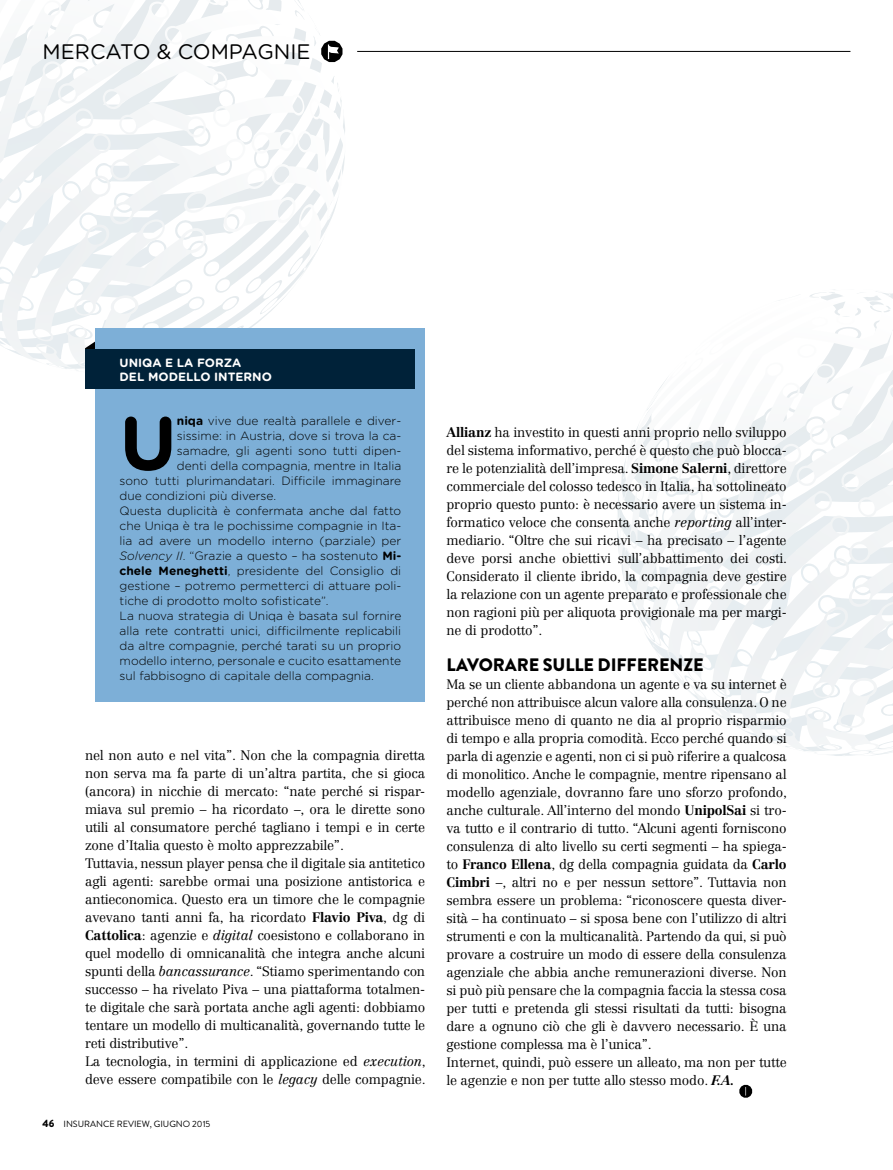
<style>
.page{position:relative;width:893px;height:1170px;background:#fff}
.page>*{position:absolute;margin:0;border:0;box-sizing:border-box;transform-origin:0 0}
.t1{font:700 75.75px "Gotham Rounded";color:#000}
.t2{font:21px "Gotham Rounded";color:#000}
.t3{font:900 18px "Brandon Grotesque";letter-spacing:-.005em;color:#000}
.t4{font:300 13.5px/18px "Centennial LT Std";letter-spacing:-.015em;color:#000}
.t5{font:300 12px "Gotham Rounded";color:#000}
.t6{font:700 12px/13.5px "Gotham Rounded";color:#fff}
.t7{font:9px "Brandon Grotesque";color:#000}
.s1{font-weight:700}
.s2{font-style:italic}
.s3{font-weight:900;font-size:10.5px}
.s4{font-weight:700;font-style:italic}
</style>
<div class="page">
<svg style="left:0;top:0;width:214px;height:117px"></svg>
<svg style="left:622px;top:289px;width:271px;height:211px"></svg>
<svg style="left:321px;top:41px;width:21px;height:21px"></svg>
<hr style="left:357px;top:51px;width:493px;height:1px;background:#000">
<svg style="left:739px;top:1084px;width:13px;height:13px"></svg>
<svg style="left:85px;top:341px;width:11px;height:7px"></svg>
<div style="left:96px;top:329px;width:329px;height:373px;background:#7dafd7"></div>
<div style="left:85px;top:348px;width:329px;height:40px;background:#002239"></div>
<h2 class="t2" style="left:43px;top:38px;width:270px">MERCATO &amp; COMPAGNIE</h2>
<p class="t6" style="left:120px;top:356px;width:154px">UNIQA E LA FORZA<br>DEL MODELLO INTERNO</p>
<h1 class="t1" style="left:120px;top:387px;width:59px">U</h1>
<p class="t5" style="left:177px;top:413px;width:226px"><span class="s1">niqa</span> vive due realtà parallele e diver-</p>
<p class="t5" style="left:177px;top:428px;width:226px">sissime: in Austria, dove si trova la ca-</p>
<p class="t5" style="left:177px;top:443px;width:226px">samadre, gli agenti sono tutti dipen-</p>
<p class="t5" style="left:177px;top:458px;width:226px">denti della compagnia, mentre in Italia</p>
<p class="t5" style="left:120px;top:473px;width:283px">sono tutti plurimandatari. Difficile immaginare</p>
<p class="t5" style="left:120px;top:488px;width:158px">due condizioni più diverse.</p>
<p class="t5" style="left:120px;top:503px;width:283px">Questa duplicità è confermata anche dal fatto</p>
<p class="t5" style="left:120px;top:518px;width:283px">che Uniqa è tra le pochissime compagnie in Ita-</p>
<p class="t5" style="left:120px;top:533px;width:283px">lia ad avere un modello interno (parziale) per</p>
<p class="t5" style="left:120px;top:548px;width:283px"><span class="s2">Solvency II</span>. “Grazie a questo – ha sostenuto <span class="s1">Mi-</span></p>
<p class="t5" style="left:120px;top:563px;width:283px"><span class="s1">chele Meneghetti</span>, presidente del Consiglio di</p>
<p class="t5" style="left:120px;top:578px;width:283px">gestione – potremo permetterci di attuare poli-</p>
<p class="t5" style="left:120px;top:593px;width:211px">tiche di prodotto molto sofisticate”.</p>
<p class="t5" style="left:120px;top:608px;width:283px">La nuova strategia di Uniqa è basata sul fornire</p>
<p class="t5" style="left:120px;top:623px;width:283px">alla rete contratti unici, difficilmente replicabili</p>
<p class="t5" style="left:120px;top:638px;width:283px">da altre compagnie, perché tarati su un proprio</p>
<p class="t5" style="left:120px;top:653px;width:283px">modello interno, personale e cucito esattamente</p>
<p class="t5" style="left:120px;top:668px;width:256px">sul fabbisogno di capitale della compagnia.</p>
<p class="t4" style="left:85px;top:746px;width:342px">nel non auto e nel vita”. Non che la compagnia diretta non serva ma fa parte di un’altra partita, che si gioca (ancora) in nicchie di mercato: “nate perché si rispar&shy;miava sul premio – ha ricordato –, ora le dirette sono utili al consumatore perché tagliano i tempi e in certe zone d’Italia questo è molto apprezzabile”.<br>Tuttavia, nessun player pensa che il digitale sia antitetico agli agenti: sarebbe ormai una posizione antistorica e antieconomica. Questo era un timore che le compagnie avevano tanti anni fa, ha ricordato <span class="s1">Flavio Piva</span>, dg di <span class="s1">Cattolica</span>: agenzie e <span class="s2">digital</span> coesistono e collaborano in quel modello di omnicanalità che integra anche alcuni spunti della <span class="s2">bancassurance</span>. “Stiamo sperimentando con successo – ha rivelato Piva – una piattaforma totalmen&shy;te digitale che sarà portata anche agli agenti: dobbiamo tentare un modello di multicanalità, governando tutte le reti distributive”.<br>La tecnologia, in termini di applicazione ed <span class="s2">execution</span>, deve essere compatibile con le <span class="s2">legacy</span> delle compagnie.</p>
<p class="t7" style="left:43px;top:1117px;width:169px"><span class="s3">46</span> INSURANCE REVIEW, GIUGNO 2015</p>
<p class="t4" style="left:446px;top:423px;width:342px;text-align:justify"><span class="s1">Allianz</span> ha investito in questi anni proprio nello sviluppo del sistema informativo, perché è questo che può blocca&shy;re le potenzialità dell’impresa. <span class="s1">Simone Salerni</span>, direttore commerciale del colosso tedesco in Italia, ha sottolineato proprio questo punto: è necessario avere un sistema in&shy;formatico veloce che consenta anche <span class="s2">reporting</span> all’inter&shy;mediario. “Oltre che sui ricavi – ha precisato – l’agente deve porsi anche obiettivi sull’abbattimento dei costi.<br>Considerato il cliente ibrido, la compagnia deve gestire la relazione con un agente preparato e professionale che non ragioni più per aliquota provigionale ma per margi&shy;ne di prodotto”.</p>
<h3 class="t3" style="left:447px;top:651px;width:258px">LAVORARE SULLE DIFFERENZE</h3>
<p class="t4" style="left:446px;top:675px;width:342px">Ma se un cliente abbandona un agente e va su internet è perché non attribuisce alcun valore alla consulenza. O ne attribuisce meno di quanto ne dia al proprio risparmio di tempo e alla propria comodità. Ecco perché quando si parla di agenzie e agenti, non ci si può riferire a qualcosa di monolitico. Anche le compagnie, mentre ripensano al modello agenziale, dovranno fare uno sforzo profondo, anche culturale. All’interno del mondo <span class="s1">UnipolSai</span> si tro&shy;va tutto e il contrario di tutto. “Alcuni agenti forniscono consulenza di alto livello su certi segmenti – ha spiega&shy;to <span class="s1">Franco Ellena</span>, dg della compagnia guidata da <span class="s1">Carlo Cimbri</span> –, altri no e per nessun settore”. Tuttavia non sembra essere un problema: “riconoscere questa diver&shy;sità – ha continuato – si sposa bene con l’utilizzo di altri strumenti e con la multicanalità. Partendo da qui, si può provare a costruire un modo di essere della consulenza agenziale che abbia anche remunerazioni diverse. Non si può più pensare che la compagnia faccia la stessa cosa per tutti e pretenda gli stessi risultati da tutti: bisogna dare a ognuno ciò che gli è davvero necessario. È una gestione complessa ma è l’unica”.<br>Internet, quindi, può essere un alleato, ma non per tutte le agenzie e non per tutte allo stesso modo. <span class="s4">F.A.</span></p>
</div>
